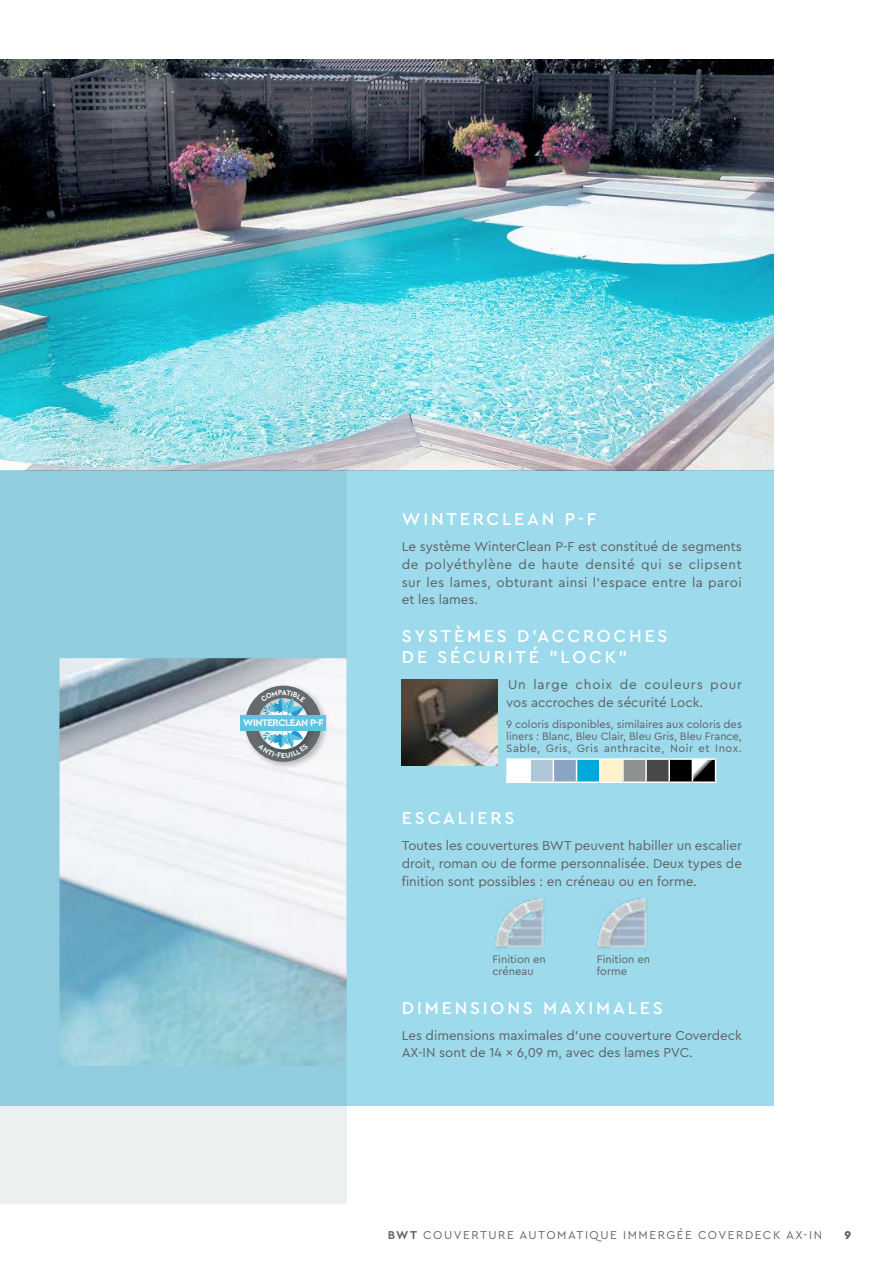
<style>
.page{position:relative;width:893px;height:1263px;background:#fff}
.page>*{position:absolute;margin:0;border:0;box-sizing:border-box;transform-origin:0 0}
.t1{font:500 18px/21px "Cera PRO";letter-spacing:.16em;color:#fff}
.t2{font:13.5px/17.5px "Cera PRO";color:#5f6062;text-align:justify}
.t3{font:12px "Cera PRO";letter-spacing:.13em;color:#606a70}
.t4{font:900 12px "Cera PRO";color:#606a70}
.t5{font:11.25px/12.3px "Cera PRO";color:#5f6062}
.t6{font:700 10.05px "Cera Stencil PRO";letter-spacing:-.05em;color:#fff}
.s1{font-weight:700}
</style>
<div class="page">
<div style="left:0;top:106px;width:347px;height:1097px;background:#edf0f1"></div>
<img style="left:0;top:60px;width:774px;height:411px">
<div style="left:0;top:471px;width:774px;height:635px;background:linear-gradient(to right,#8fcadb,#a1deef)"></div>
<img style="left:402px;top:679px;width:95px;height:86px">
<div style="left:507px;top:759px;width:23px;height:23px;background:#fff"></div>
<div style="left:530px;top:759px;width:23px;height:23px;background:#aec7d7"></div>
<div style="left:553px;top:759px;width:23px;height:23px;background:#88a5c3"></div>
<div style="left:576px;top:759px;width:24px;height:23px;background:#00a8db"></div>
<div style="left:600px;top:759px;width:23px;height:23px;background:#fff1cb"></div>
<div style="left:623px;top:759px;width:23px;height:23px;background:#8d9291"></div>
<div style="left:646px;top:759px;width:23px;height:23px;background:#48484a"></div>
<div style="left:669px;top:759px;width:23px;height:23px;background:#000"></div>
<svg style="left:693px;top:760px;width:22px;height:21px"></svg>
<svg style="left:553px;top:760px;width:1px;height:21px"></svg>
<svg style="left:576px;top:760px;width:1px;height:21px"></svg>
<hr style="left:600px;top:758px;width:23px;height:2px;background:#fff">
<svg style="left:599px;top:760px;width:1px;height:21px"></svg>
<hr style="left:622px;top:760px;width:2px;height:21px;background:#fff">
<hr style="left:645px;top:760px;width:2px;height:21px;background:#fff">
<hr style="left:668px;top:760px;width:2px;height:21px;background:#fff">
<svg style="left:692px;top:760px;width:1px;height:21px"></svg>
<svg style="left:715px;top:760px;width:1px;height:21px"></svg>
<hr style="left:553px;top:781px;width:24px;height:2px;background:#fff">
<hr style="left:576px;top:781px;width:24px;height:2px;background:#fff">
<hr style="left:600px;top:781px;width:23px;height:2px;background:#fff">
<hr style="left:623px;top:781px;width:23px;height:2px;background:#fff">
<hr style="left:646px;top:781px;width:23px;height:2px;background:#fff">
<hr style="left:669px;top:781px;width:23px;height:2px;background:#fff">
<hr style="left:692px;top:781px;width:24px;height:2px;background:#fff">
<hr style="left:506px;top:758px;width:24px;height:2px;background:#fff">
<hr style="left:506px;top:760px;width:2px;height:21px;background:#fff">
<hr style="left:530px;top:758px;width:23px;height:2px;background:#fff">
<hr style="left:529px;top:760px;width:2px;height:21px;background:#fff">
<hr style="left:553px;top:758px;width:24px;height:2px;background:#fff">
<hr style="left:576px;top:758px;width:24px;height:2px;background:#fff">
<hr style="left:623px;top:758px;width:23px;height:2px;background:#fff">
<hr style="left:646px;top:758px;width:23px;height:2px;background:#fff">
<hr style="left:669px;top:758px;width:23px;height:2px;background:#fff">
<hr style="left:692px;top:758px;width:24px;height:2px;background:#fff">
<hr style="left:506px;top:781px;width:24px;height:2px;background:#fff">
<hr style="left:530px;top:781px;width:23px;height:2px;background:#fff">
<img style="left:596px;top:897px;width:53px;height:53px">
<img style="left:493px;top:897px;width:53px;height:53px">
<img style="left:60px;top:658px;width:287px;height:408px">
<img style="left:240px;top:681px;width:89px;height:89px">
<div style="left:241px;top:715px;width:85px;height:16px;background:#5ec4e1"></div>
<svg style="left:245px;top:686px;width:76px;height:76px"></svg>
<p class="t6" style="left:243px;top:716px;width:82px">WINTERCLEAN P-F</p>
<h1 class="t1" style="left:402px;top:508px;width:196px">WINTERCLEAN P-F</h1>
<p class="t2" style="left:402px;top:537px;width:342px">Le système WinterClean P-F est constitué de segments de polyéthylène de haute densité qui se clipsent sur les lames, obturant ainsi l’espace entre la paroi et les lames.</p>
<h1 class="t1" style="left:402px;top:625px;width:267px">SYSTÈMES D'ACCROCHES<br>DE SÉCURITÉ "LOCK"</h1>
<p class="t2" style="left:506px;top:675px;width:237px">Un large choix de couleurs pour vos accroches de sécurité Lock.</p>
<p class="t5" style="left:506px;top:717px;width:237px;text-align:justify">9 coloris disponibles, similaires aux coloris des liners : Blanc, Bleu Clair, Bleu Gris, Bleu France, Sable, Gris, Gris anthracite, Noir et Inox.</p>
<h1 class="t1" style="left:402px;top:806px;width:114px">ESCALIERS</h1>
<p class="t2" style="left:402px;top:836px;width:342px;line-height:18px">Toutes les couvertures BWT peuvent habiller un escalier droit, roman ou de forme personnalisée. Deux types de finition sont possibles : en créneau ou en forme.</p>
<p class="t5" style="left:492px;top:952px;width:55px">Finition en créneau</p>
<p class="t5" style="left:597px;top:952px;width:55px">Finition en forme</p>
<h1 class="t1" style="left:402px;top:996px;width:262px">DIMENSIONS MAXIMALES</h1>
<p class="t2" style="left:402px;top:1026px;width:342px">Les dimensions maximales d’une couverture Coverdeck<br>AX-IN sont de 14 x 6,09 m, avec des lames PVC.</p>
<p class="t3" style="left:388px;top:1227px;width:436px"><span class="s1">BWT</span> COUVERTURE AUTOMATIQUE IMMERGÉE COVERDECK AX-IN</p>
<p class="t4" style="left:844px;top:1227px;width:8px">9</p>
</div>
